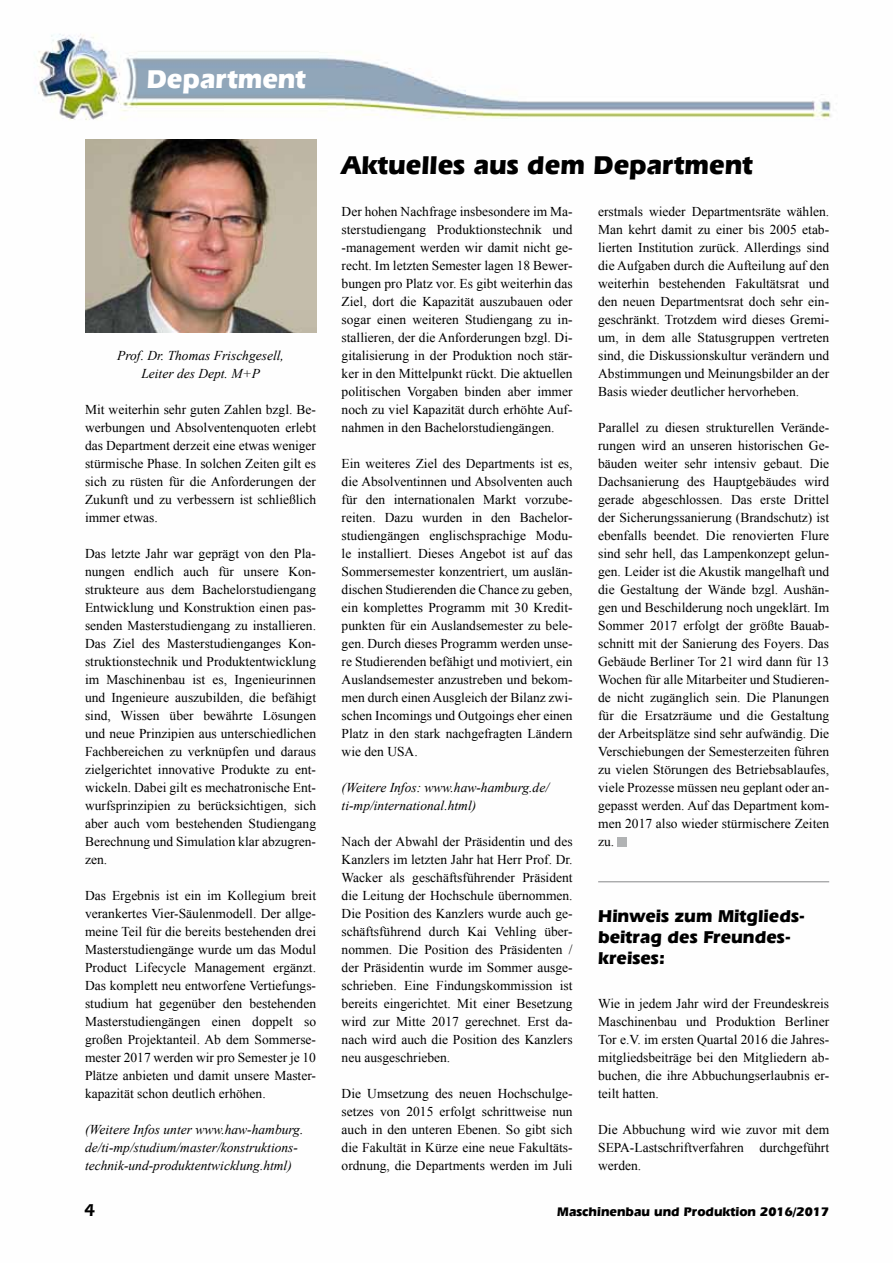
<style>
.page{position:relative;width:893px;height:1263px;background:#fff}
.page>*{position:absolute;margin:0;border:0;box-sizing:border-box;transform-origin:0 0}
.t1{font:700 27px "Eras IT Cby BT";color:#000}
.t2{font:700 27px "Eras IT Cby BT";color:#fff}
.t3{font:700 18px/21px "Eras IT Cby BT";color:#000}
.t4{font:600 18px "Eras IT Cby BT";color:#000}
.t5{font:13.5px/18px "Times New Roman";color:#000;text-align:justify}
.t6{font:italic 13.5px/18px "Times New Roman";color:#000}
.t7{font:700 13.05px "Eras IT Cby BT";color:#000}
</style>
<div class="page">
<img style="left:35px;top:34px;width:796px;height:849px">
<div style="left:618px;top:837px;width:9px;height:9px;background:#b1b3b4"></div>
<hr style="left:598px;top:881px;width:231px;height:1px;background:#87888a">
<img style="left:85px;top:139px;width:231px;height:193px">
<h1 class="t2" style="left:147px;top:63px;width:161px">Department</h1>
<p class="t6" style="left:117px;top:346px;width:168px;text-align:center">Prof. Dr. Thomas Frischgesell,<br>Leiter des Dept. M+P</p>
<p class="t5" style="left:85px;top:400px;width:233px">Mit weiterhin sehr guten Zahlen bzgl. Be&shy;werbungen und Absolventenquoten erlebt das Department derzeit eine etwas weniger stürmische Phase. In solchen Zeiten gilt es sich zu rüsten für die Anforderungen der Zukunft und zu verbessern ist schließlich immer etwas.</p>
<p class="t5" style="left:85px;top:544px;width:233px">Das letzte Jahr war geprägt von den Pla&shy;nungen endlich auch für unsere Kon&shy;strukteure aus dem Bachelorstudiengang Entwicklung und Konstruktion einen pas&shy;senden Masterstudiengang zu installieren.<br>Das Ziel des Masterstudienganges Kon&shy;struktionstechnik und Produktentwicklung im Maschinenbau ist es, Ingenieurinnen und Ingenieure auszubilden, die befähigt sind, Wissen über bewährte Lösungen und neue Prinzipien aus unterschiedlichen Fachbereichen zu verknüpfen und daraus zielgerichtet innovative Produkte zu ent&shy;wickeln. Dabei gilt es mechatronische Ent&shy;wurfsprinzipien zu berücksichtigen, sich aber auch vom bestehenden Studiengang Berechnung und Simulation klar abzugren&shy;zen.</p>
<p class="t5" style="left:85px;top:886px;width:233px">Das Ergebnis ist ein im Kollegium breit verankertes Vier-Säulenmodell. Der allge&shy;meine Teil für die bereits bestehenden drei Masterstudiengänge wurde um das Modul Product Lifecycle Management ergänzt.<br>Das komplett neu entworfene Vertiefungs&shy;studium hat gegenüber den bestehenden Masterstudiengängen einen doppelt so großen Projektanteil. Ab dem Sommerse&shy;mester 2017 werden wir pro Semester je 10<br>Plätze anbieten und damit unsere Master&shy;kapazität schon deutlich erhöhen.</p>
<p class="t6" style="left:85px;top:1120px;width:220px">(Weitere Infos unter www.haw-hamburg. de/ti-mp/studium/master/konstruktions&shy;technik-und-produktentwicklung.html)</p>
<h2 class="t4" style="left:84px;top:1199px;width:12px">4</h2>
<h1 class="t1" style="left:342px;top:148px;width:413px">Aktuelles aus dem Department</h1>
<p class="t5" style="left:342px;top:202px;width:233px">Der hohen Nachfrage insbesondere im Ma&shy;sterstudiengang Produktionstechnik und -management werden wir damit nicht ge&shy;recht. Im letzten Semester lagen 18 Bewer&shy;bungen pro Platz vor. Es gibt weiterhin das Ziel, dort die Kapazität auszubauen oder sogar einen weiteren Studiengang zu in&shy;stallieren, der die Anforderungen bzgl. Di&shy;gitalisierung in der Produktion noch stär&shy;ker in den Mittelpunkt rückt. Die aktuellen politischen Vorgaben binden aber immer noch zu viel Kapazität durch erhöhte Auf&shy;nahmen in den Bachelorstudiengängen.</p>
<p class="t5" style="left:342px;top:454px;width:233px">Ein weiteres Ziel des Departments ist es, die Absolventinnen und Absolventen auch für den internationalen Markt vorzube&shy;reiten. Dazu wurden in den Bachelor&shy;studiengängen englischsprachige Modu&shy;le installiert. Dieses Angebot ist auf das Sommersemester konzentriert, um auslän&shy;dischen Studierenden die Chance zu geben, ein komplettes Programm mit 30 Kredit&shy;punkten für ein Auslandsemester zu bele&shy;gen. Durch dieses Programm werden unse&shy;re Studierenden befähigt und motiviert, ein Auslandsemester anzustreben und bekom&shy;men durch einen Ausgleich der Bilanz zwi&shy;schen Incomings und Outgoings eher einen Platz in den stark nachgefragten Ländern wie den USA.</p>
<p class="t6" style="left:342px;top:778px;width:209px">(Weitere Infos: www.haw-hamburg.de/ ti-mp/international.html)</p>
<p class="t5" style="left:342px;top:832px;width:233px">Nach der Abwahl der Präsidentin und des Kanzlers im letzten Jahr hat Herr Prof. Dr.<br>Wacker als geschäftsführender Präsident die Leitung der Hochschule übernommen.<br>Die Position des Kanzlers wurde auch ge&shy;schäftsführend durch Kai Vehling über&shy;nommen. Die Position des Präsidenten / der Präsidentin wurde im Sommer ausge&shy;schrieben. Eine Findungskommission ist bereits eingerichtet. Mit einer Besetzung wird zur Mitte 2017 gerechnet. Erst da&shy;nach wird auch die Position des Kanzlers neu ausgeschrieben.</p>
<p class="t5" style="left:342px;top:1084px;width:233px">Die Umsetzung des neuen Hochschulge&shy;setzes von 2015 erfolgt schrittweise nun auch in den unteren Ebenen. So gibt sich die Fakultät in Kürze eine neue Fakultäts&shy;ordnung, die Departments werden im Juli</p>
<p class="t5" style="left:598px;top:202px;width:233px">erstmals wieder Departmentsräte wählen.<br>Man kehrt damit zu einer bis 2005 etab&shy;lierten Institution zurück. Allerdings sind die Aufgaben durch die Aufteilung auf den weiterhin bestehenden Fakultätsrat und den neuen Departmentsrat doch sehr ein&shy;geschränkt. Trotzdem wird dieses Gremi&shy;um, in dem alle Statusgruppen vertreten sind, die Diskussionskultur verändern und Abstimmungen und Meinungsbilder an der Basis wieder deutlicher hervorheben.</p>
<p class="t5" style="left:598px;top:418px;width:233px">Parallel zu diesen strukturellen Verände&shy;rungen wird an unseren historischen Ge&shy;bäuden weiter sehr intensiv gebaut. Die Dachsanierung des Hauptgebäudes wird gerade abgeschlossen. Das erste Drittel der Sicherungssanierung (Brandschutz) ist ebenfalls beendet. Die renovierten Flure sind sehr hell, das Lampenkonzept gelun&shy;gen. Leider ist die Akustik mangelhaft und die Gestaltung der Wände bzgl. Aushän&shy;gen und Beschilderung noch ungeklärt. Im Sommer 2017 erfolgt der größte Bauab&shy;schnitt mit der Sanierung des Foyers. Das Gebäude Berliner Tor 21 wird dann für 13<br>Wochen für alle Mitarbeiter und Studieren&shy;de nicht zugänglich sein. Die Planungen für die Ersatzräume und die Gestaltung der Arbeitsplätze sind sehr aufwändig. Die Verschiebungen der Semesterzeiten führen zu vielen Störungen des Betriebsablaufes, viele Prozesse müssen neu geplant oder an&shy;gepasst werden. Auf das Department kom&shy;men 2017 also wieder stürmischere Zeiten zu.</p>
<h2 class="t3" style="left:598px;top:905px;width:208px">Hinweis zum Mitglieds&shy;beitrag des Freundes&shy;kreises:</h2>
<p class="t5" style="left:598px;top:994px;width:233px">Wie in jedem Jahr wird der Freundeskreis Maschinenbau und Produktion Berliner Tor e.V. im ersten Quartal 2016 die Jahres&shy;mitgliedsbeiträge bei den Mitgliedern ab&shy;buchen, die ihre Abbuchungserlaubnis er&shy;teilt hatten.</p>
<p class="t5" style="left:598px;top:1120px;width:233px">Die Abbuchung wird wie zuvor mit dem SEPA-Lastschriftverfahren durchgeführt werden.</p>
<p class="t7" style="left:557px;top:1203px;width:274px">Maschinenbau und Produktion 2016/2017</p>
</div>
